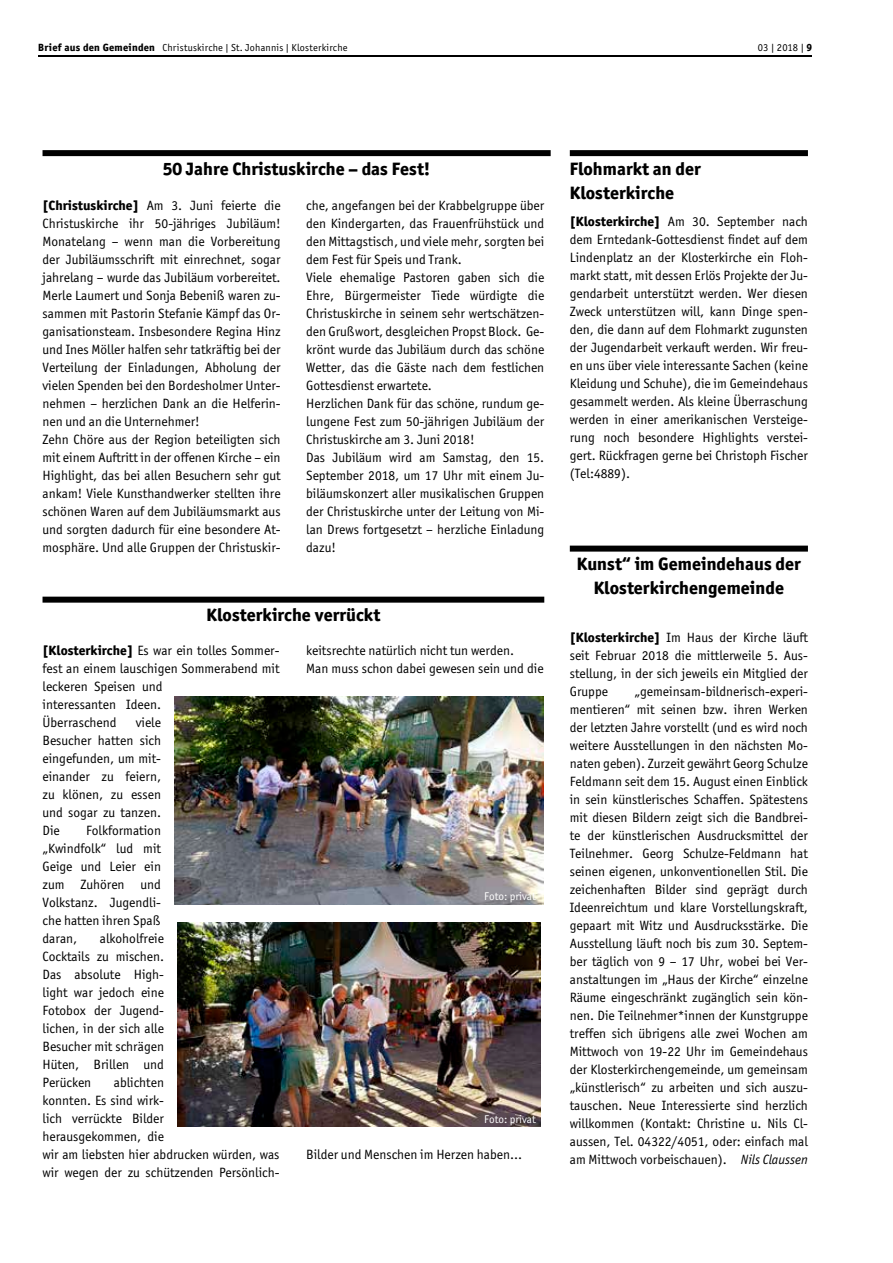
<style>
.page{position:relative;width:893px;height:1263px;background:#fff}
.page>*{position:absolute;margin:0;border:0;box-sizing:border-box;transform-origin:0 0}
.t1{font:800 18px/24px "Officina San ITC";color:#000}
.t2{font:13.5px/18px "Officina San ITC";color:#000;text-align:justify}
.t3{font:11.25px "Officina San ITC";color:#fff}
.t4{font:10.5px "Officina San ITC";letter-spacing:.01em;color:#000}
.t5{font:10.2px "Officina San ITC";letter-spacing:.02em;color:#000}
.s1{font-weight:800;font-size:10.5px}
.s2{font-weight:800}
.s3{font-style:italic}
</style>
<div class="page">
<hr style="left:38px;top:55px;width:774px;height:2px;background:#000">
<div style="left:570px;top:150px;width:238px;height:6px;background:#000"></div>
<div style="left:570px;top:546px;width:238px;height:6px;background:#000"></div>
<img style="left:174px;top:696px;width:370px;height:208px">
<img style="left:178px;top:923px;width:363px;height:204px">
<div style="left:43px;top:597px;width:501px;height:6px;background:#000"></div>
<div style="left:43px;top:150px;width:508px;height:6px;background:#000"></div>
<p class="t5" style="left:38px;top:41px;width:311px"><span class="s1">Brief aus den Gemeinden</span> Christuskirche | St. Johannis | Klosterkirche</p>
<p class="t4" style="left:758px;top:41px;width:56px">03 | 2018 | <span class="s2">9</span></p>
<h1 class="t1" style="left:163px;top:157px;width:269px">50 Jahre Christuskirche – das Fest!</h1>
<p class="t2" style="left:43px;top:197px;width:240px;text-align:left"><span class="s2">[Christuskirche]</span> Am 3. Juni feierte die Christuskirche ihr 50-jähriges Jubiläum!<br>Monatelang – wenn man die Vorbereitung der Jubiläumsschrift mit einrechnet, sogar jahrelang – wurde das Jubiläum vorbereitet.<br>Merle Laumert und Sonja Bebeniß waren zu&shy;sammen mit Pastorin Stefanie Kämpf das Or&shy;ganisationsteam. Insbesondere Regina Hinz und Ines Möller halfen sehr tatkräftig bei der Verteilung der Einladungen, Abholung der vielen Spenden bei den Bordesholmer Unter&shy;nehmen – herzlichen Dank an die Helferin&shy;nen und an die Unternehmer!<br>Zehn Chöre aus der Region beteiligten sich mit einem Auftritt in der offenen Kirche – ein Highlight, das bei allen Besuchern sehr gut ankam! Viele Kunsthandwerker stellten ihre schönen Waren auf dem Jubiläumsmarkt aus und sorgten dadurch für eine besondere At&shy;mosphäre. Und alle Gruppen der Christuskir-</p>
<p class="t2" style="left:306px;top:197px;width:240px;text-align:left">che, angefangen bei der Krabbelgruppe über den Kindergarten, das Frauenfrühstück und den Mittagstisch, und viele mehr, sorgten bei dem Fest für Speis und Trank.<br>Viele ehemalige Pastoren gaben sich die Ehre, Bürgermeister Tiede würdigte die Christuskirche in seinem sehr wertschätzen&shy;den Grußwort, desgleichen Propst Block. Ge&shy;krönt wurde das Jubiläum durch das schöne Wetter, das die Gäste nach dem festlichen Gottesdienst erwartete.<br>Herzlichen Dank für das schöne, rundum ge&shy;lungene Fest zum 50-jährigen Jubiläum der Christuskirche am 3. Juni 2018!<br>Das Jubiläum wird am Samstag, den 15.<br>September 2018, um 17 Uhr mit einem Ju&shy;biläumskonzert aller musikalischen Gruppen der Christuskirche unter der Leitung von Mi&shy;lan Drews fortgesetzt – herzliche Einladung dazu!</p>
<h1 class="t1" style="left:207px;top:603px;width:175px">Klosterkirche verrückt</h1>
<p class="t2" style="left:43px;top:641px;width:239px;text-align:left"><span class="s2">[Klosterkirche]</span> Es war ein tolles Sommer&shy;fest an einem lauschigen Sommerabend mit leckeren Speisen und<br>interessanten Ideen.<br>Überraschend</p>
<p class="t2" style="left:43px;top:713px;width:120px;text-indent:93px">viele Besucher hatten sich eingefunden, um mit&shy;einander zu feiern, zu klönen, zu essen und sogar zu tanzen.<br>Die</p>
<p class="t2" style="left:43px;top:821px;width:120px;text-indent:44px">Folkformation „Kwindfolk“ lud mit Geige und Leier ein zum Zuhören und Volkstanz. Jugendli&shy;che hatten ihren Spaß daran,</p>
<p class="t2" style="left:43px;top:929px;width:123px;text-indent:57px">alkoholfreie Cocktails zu mischen.<br>Das absolute High&shy;light war jedoch eine Fotobox der Jugend&shy;lichen, in der sich alle Besucher mit schrägen Hüten, Brillen und Perücken</p>
<p class="t2" style="left:43px;top:1073px;width:239px;text-align:left;text-indent:71px">ablichten<br>konnten. Es sind wirk-<br>lich verrückte Bilder<br>herausgekommen, die<br>wir am liebsten hier abdrucken würden, was wir wegen der zu schützenden Persönlich-</p>
<p class="t2" style="left:306px;top:641px;width:239px">keitsrechte natürlich nicht tun werden.<br>Man muss schon dabei gewesen sein und die</p>
<p class="t3" style="left:484px;top:889px;width:53px">Foto: privat</p>
<p class="t3" style="left:484px;top:1112px;width:53px">Foto: privat</p>
<p class="t2" style="left:306px;top:1145px;width:217px">Bilder und Menschen im Herzen haben...</p>
<h1 class="t1" style="left:570px;top:157px;width:133px">Flohmarkt an der<br>Klosterkirche</h1>
<p class="t2" style="left:570px;top:213px;width:240px"><span class="s2">[Klosterkirche]</span> Am 30. September nach dem Erntedank-Gottesdienst findet auf dem Lindenplatz an der Klosterkirche ein Floh&shy;markt statt, mit dessen Erlös Projekte der Ju&shy;gendarbeit unterstützt werden. Wer diesen Zweck unterstützen will, kann Dinge spen&shy;den, die dann auf dem Flohmarkt zugunsten der Jugendarbeit verkauft werden. Wir freu&shy;en uns über viele interessante Sachen (keine Kleidung und Schuhe), die im Gemeindehaus gesammelt werden. Als kleine Überraschung werden in einer amerikanischen Versteige&shy;rung noch besondere Highlights verstei&shy;gert. Rückfragen gerne bei Christoph Fischer (Tel:4889).</p>
<h1 class="t1" style="left:577px;top:552px;width:226px;text-align:center">Kunst“ im Gemeindehaus der<br>Klosterkirchengemeinde</h1>
<p class="t2" style="left:570px;top:628px;width:240px"><span class="s2">[Klosterkirche]</span> Im Haus der Kirche läuft seit Februar 2018 die mittlerweile 5. Aus&shy;stellung, in der sich jeweils ein Mitglied der Gruppe</p>
<p class="t2" style="left:570px;top:682px;width:240px;text-indent:65px">„gemeinsam-bildnerisch-experi&shy;mentieren“ mit seinen bzw. ihren Werken der letzten Jahre vorstellt (und es wird noch weitere Ausstellungen in den nächsten Mo&shy;naten geben). Zurzeit gewährt Georg Schulze Feldmann seit dem 15. August einen Einblick in sein künstlerisches Schaffen. Spätestens mit diesen Bildern zeigt sich die Bandbrei&shy;te der künstlerischen Ausdrucksmittel der Teilnehmer. Georg Schulze-Feldmann hat seinen eigenen, unkonventionellen Stil. Die zeichenhaften Bilder sind geprägt durch Ideenreichtum und klare Vorstellungskraft, gepaart mit Witz und Ausdrucksstärke. Die Ausstellung läuft noch bis zum 30. Septem&shy;ber täglich von 9 – 17 Uhr, wobei bei Ver&shy;anstaltungen im „Haus der Kirche“ einzelne Räume eingeschränkt zugänglich sein kön&shy;nen. Die Teilnehmer*innen der Kunstgruppe treffen sich übrigens alle zwei Wochen am Mittwoch von 19-22 Uhr im Gemeindehaus der Klosterkirchengemeinde, um gemeinsam „künstlerisch“ zu arbeiten und sich auszu&shy;tauschen. Neue Interessierte sind herzlich willkommen (Kontakt: Christine u. Nils Cl&shy;aussen, Tel. 04322/4051, oder: einfach mal am Mittwoch vorbeischauen). <span class="s3">Nils Claussen</span></p>
</div>
